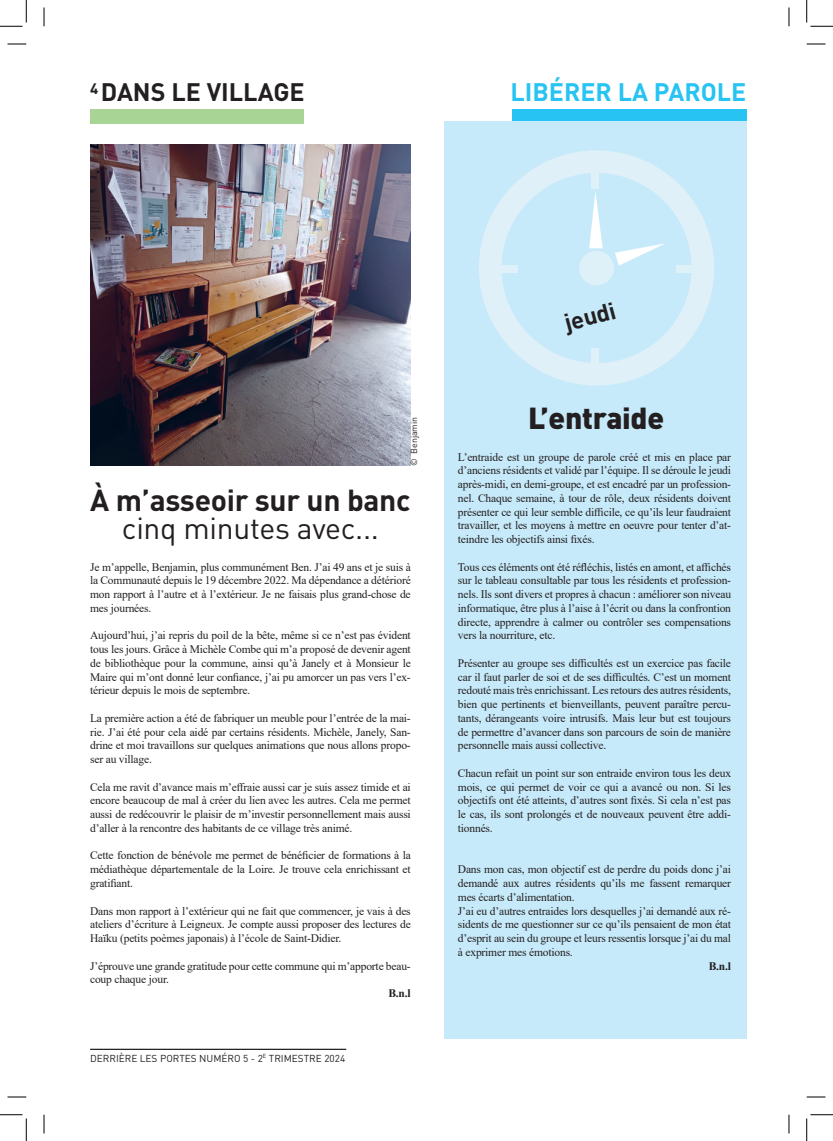
<style>
.page{position:relative;width:833px;height:1141px;background:#fff}
.page>*{position:absolute;margin:0;border:0;box-sizing:border-box;transform-origin:0 0}
.t1{font:700 30px "DIN";letter-spacing:-.01em;color:#231f20}
.t2{font:30px "DIN";letter-spacing:-.01em;color:#231f20}
.t3{font:900 30px "DIN";letter-spacing:-.01em;color:#231f20}
.t4{font:700 25px "DIN";color:#27c3f3}
.t5{font:700 25px "DIN";color:#231f20}
.t6{font:700 23.75px "DIN";color:#231f20}
.t7{font:11.5px/13.8px "Times New Roman";letter-spacing:-.015em;color:#231f20;text-align:justify}
.t8{font:700 11.5px "Times New Roman";color:#231f20}
.t9{font:10px "DIN";color:#231f20}
.t10{font:8.75px "DIN";color:#231f20}
</style>
<div class="page">
<hr style="left:90px;top:1048px;width:256px;height:1px;background:#231f20">
<div style="left:90px;top:110px;width:214px;height:14px;background:#a8d496"></div>
<div style="left:512px;top:110px;width:234px;height:14px;background:#27c3f3"></div>
<div style="left:443px;top:121px;width:303px;height:917px;background:#c7eafa"></div>
<img style="left:90px;top:144px;width:320px;height:322px">
<svg style="left:479px;top:150px;width:234px;height:235px"></svg>
<div style="left:591px;top:170px;width:7px;height:19px;background:#def0f8"></div>
<div style="left:499px;top:265px;width:19px;height:8px;background:#def0f8"></div>
<div style="left:675px;top:265px;width:19px;height:8px;background:#def0f8"></div>
<div style="left:591px;top:347px;width:7px;height:19px;background:#def0f8"></div>
<svg style="left:614px;top:243px;width:51px;height:22px"></svg>
<svg style="left:589px;top:191px;width:13px;height:57px"></svg>
<div style="left:578px;top:251px;width:35px;height:34px;background:#def0f8;border-radius:50%"></div>
<svg style="left:8px;top:43px;width:18px;height:2px"></svg>
<svg style="left:806px;top:43px;width:19px;height:2px"></svg>
<svg style="left:8px;top:1096px;width:18px;height:1px"></svg>
<svg style="left:806px;top:1096px;width:19px;height:1px"></svg>
<svg style="left:43px;top:8px;width:2px;height:18px"></svg>
<svg style="left:43px;top:1114px;width:2px;height:19px"></svg>
<svg style="left:788px;top:8px;width:1px;height:18px"></svg>
<svg style="left:788px;top:1114px;width:1px;height:19px"></svg>
<svg style="left:0;top:0;width:27px;height:27px"></svg>
<svg style="left:0;top:1114px;width:27px;height:26px"></svg>
<svg style="left:806px;top:0;width:26px;height:27px"></svg>
<svg style="left:806px;top:1114px;width:26px;height:26px"></svg>
<h2 class="t5" style="left:90px;top:75px;width:216px"><sup>4</sup> DANS LE VILLAGE</h2>
<h2 class="t4" style="left:510px;top:75px;width:237px">LIBÉRER LA PAROLE</h2>
<p class="t10" style="left:408px;top:466px;width:51px;rotate:-90deg">© Benjamin</p>
<h1 class="t1" style="left:90px;top:480px;width:322px">À m’asseoir sur un banc</h1>
<h1 class="t2" style="left:122px;top:509px;width:258px">cinq minutes avec...</h1>
<p class="t7" style="left:90px;top:559px;width:322px">Je m’appelle, Benjamin, plus communément Ben. J’ai 49 ans et je suis à la Communauté depuis le 19 décembre 2022. Ma dépendance a détérioré mon rapport à l’autre et à l’extérieur. Je ne faisais plus grand-chose de mes journées.</p>
<p class="t7" style="left:90px;top:628px;width:322px">Aujourd’hui, j’ai repris du poil de la bête, même si ce n’est pas évident tous les jours. Grâce à Michèle Combe qui m’a proposé de devenir agent de bibliothèque pour la commune, ainsi qu’à Janely et à Monsieur le Maire qui m’ont donné leur confiance, j’ai pu amorcer un pas vers l’ex&shy;térieur depuis le mois de septembre.</p>
<p class="t7" style="left:90px;top:710px;width:322px">La première action a été de fabriquer un meuble pour l’entrée de la mai&shy;rie. J’ai été pour cela aidé par certains résidents. Michèle, Janely, San&shy;drine et moi travaillons sur quelques animations que nous allons propo&shy;ser au village.</p>
<p class="t7" style="left:90px;top:779px;width:322px">Cela me ravit d’avance mais m’effraie aussi car je suis assez timide et ai encore beaucoup de mal à créer du lien avec les autres. Cela me permet aussi de redécouvrir le plaisir de m’investir personnellement mais aussi d’aller à la rencontre des habitants de ce village très animé.</p>
<p class="t7" style="left:90px;top:848px;width:322px">Cette fonction de bénévole me permet de bénéficier de formations à la médiathèque départementale de la Loire. Je trouve cela enrichissant et gratifiant.</p>
<p class="t7" style="left:90px;top:903px;width:322px">Dans mon rapport à l’extérieur qui ne fait que commencer, je vais à des ateliers d’écriture à Leigneux. Je compte aussi proposer des lectures de Haïku (petits poèmes japonais) à l’école de Saint-Didier.</p>
<p class="t7" style="left:90px;top:958px;width:322px">J’éprouve une grande gratitude pour cette commune qui m’apporte beau&shy;coup chaque jour.</p>
<p class="t8" style="left:388px;top:984px;width:24px">B.n.l</p>
<p class="t9" style="left:90px;top:1051px;width:256px">DERRIÈRE LES PORTES NUMÉRO 5 - 2<sup>E</sup> TRIMESTRE 2024</p>
<h3 class="t6" style="left:560px;top:308px;width:54px;rotate:-15deg">jeudi</h3>
<h1 class="t3" style="left:527px;top:398px;width:137px">L’entraide</h1>
<p class="t7" style="left:457px;top:449px;width:274px">L’entraide est un groupe de parole créé et mis en place par d’anciens résidents et validé par l’équipe. Il se déroule le jeudi après-midi, en demi-groupe, et est encadré par un profession&shy;nel. Chaque semaine, à tour de rôle, deux résidents doivent présenter ce qui leur semble difficile, ce qu’ils leur faudraient travailler, et les moyens à mettre en oeuvre pour tenter d’at&shy;teindre les objectifs ainsi fixés.</p>
<p class="t7" style="left:457px;top:559px;width:274px">Tous ces éléments ont été réfléchis, listés en amont, et affichés sur le tableau consultable par tous les résidents et profession&shy;nels. Ils sont divers et propres à chacun : améliorer son niveau informatique, être plus à l’aise à l’écrit ou dans la confrontion directe, apprendre à calmer ou contrôler ses compensations vers la nourriture, etc.</p>
<p class="t7" style="left:457px;top:655px;width:274px">Présenter au groupe ses difficultés est un exercice pas facile car il faut parler de soi et de ses difficultés. C’est un moment redouté mais très enrichissant. Les retours des autres résidents, bien que pertinents et bienveillants, peuvent paraître percu&shy;tants, dérangeants voire intrusifs. Mais leur but est toujours de permettre d’avancer dans son parcours de soin de manière personnelle mais aussi collective.</p>
<p class="t7" style="left:457px;top:765px;width:274px">Chacun refait un point sur son entraide environ tous les deux mois, ce qui permet de voir ce qui a avancé ou non. Si les objectifs ont été atteints, d’autres sont fixés. Si cela n’est pas le cas, ils sont prolongés et de nouveaux peuvent être addi&shy;tionnés.</p>
<p class="t7" style="left:457px;top:862px;width:274px;text-align:left">Dans mon cas, mon objectif est de perdre du poids donc j’ai demandé aux autres résidents qu’ils me fassent remarquer mes écarts d’alimentation.<br>J’ai eu d’autres entraides lors desquelles j’ai demandé aux ré&shy;sidents de me questionner sur ce qu’ils pensaient de mon état d’esprit au sein du groupe et leurs ressentis lorsque j’ai du mal à exprimer mes émotions.</p>
<p class="t8" style="left:708px;top:957px;width:24px">B.n.l</p>
</div>
